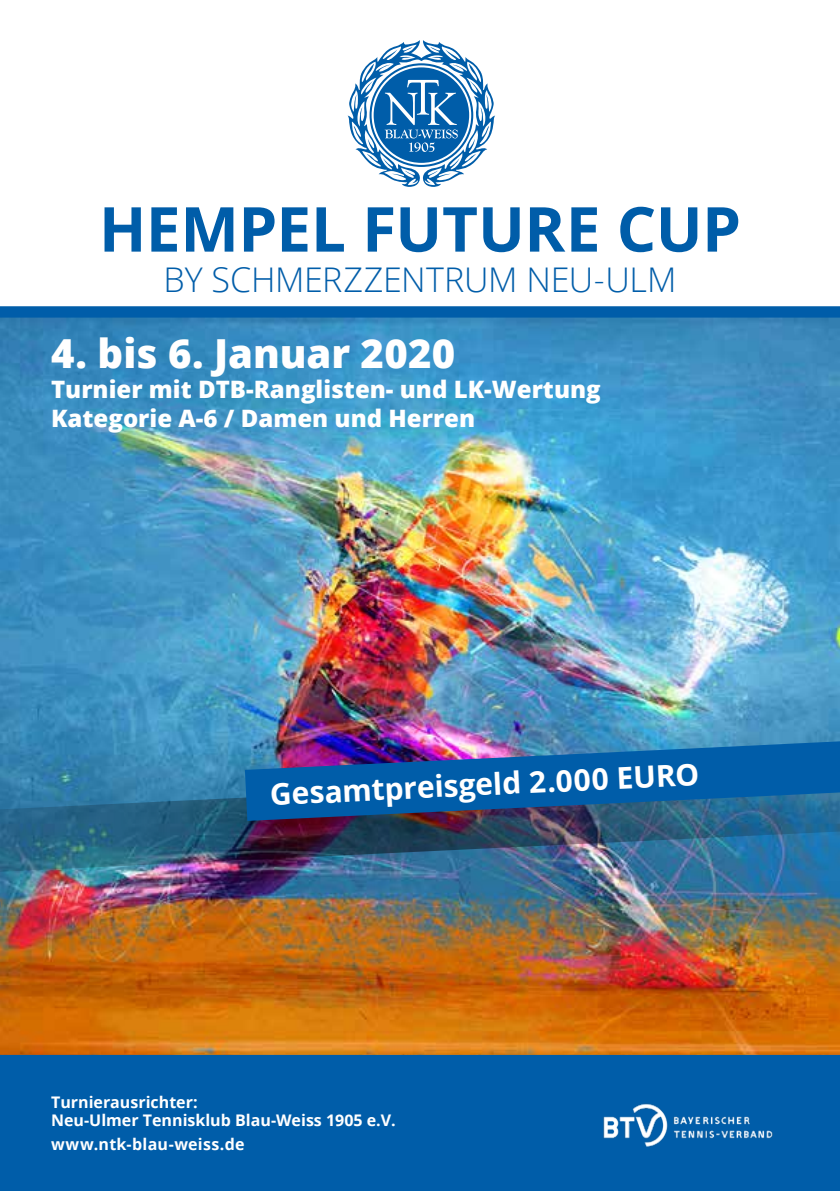
<style>
.page{position:relative;width:840px;height:1191px;background:#fff}
.page>*{position:absolute;margin:0;border:0;box-sizing:border-box;transform-origin:0 0}
.t1{font:700 62px "Open Sans";letter-spacing:-.01em;color:#005da9}
.t2{font:800 40px "Open Sans";color:#fff}
.t3{font:300 34px "Open Sans";letter-spacing:-.005em;color:#005da9}
.t4{font:700 30px "Open Sans";color:#fff}
.t5{font:800 24px/28.8px "Open Sans";color:#fff}
.t6{font:700 16px/18px "Open Sans";color:#fff}
</style>
<div class="page">
<img style="left:0;top:317px;width:839px;height:737px">
<div style="left:0;top:1054px;width:839px;height:137px;background:#005da9"></div>
<svg style="left:0;top:306px;width:839px;height:11px"></svg>
<svg style="left:347px;top:40px;width:148px;height:147px"></svg>
<img style="left:0;top:768px;width:839px;height:104px">
<img style="left:245px;top:741px;width:594px;height:80px">
<img style="left:590px;top:1090px;width:195px;height:69px">
<h1 class="t1" style="left:99px;top:185px;width:643px">HEMPEL FUTURE CUP</h1>
<h3 class="t3" style="left:163px;top:257px;width:514px">BY SCHMERZZENTRUM NEU-ULM</h3>
<h2 class="t2" style="left:51px;top:323px;width:405px">4. bis 6. Januar 2020</h2>
<h3 class="t5" style="left:51px;top:374px;width:551px">Turnier mit DTB-Ranglisten- und LK-Wertung<br>Kategorie A-6 / Damen und Herren</h3>
<h3 class="t4" style="left:268px;top:774px;width:431px;rotate:-3deg">Gesamtpreisgeld 2.000 EURO</h3>
<p class="t6" style="left:51px;top:1093px;width:346px">Turnierausrichter:<br>Neu-Ulmer Tennisklub Blau-Weiss 1905 e.V.</p>
<p class="t6" style="left:51px;top:1134px;width:195px">www.ntk-blau-weiss.de</p>
</div>
